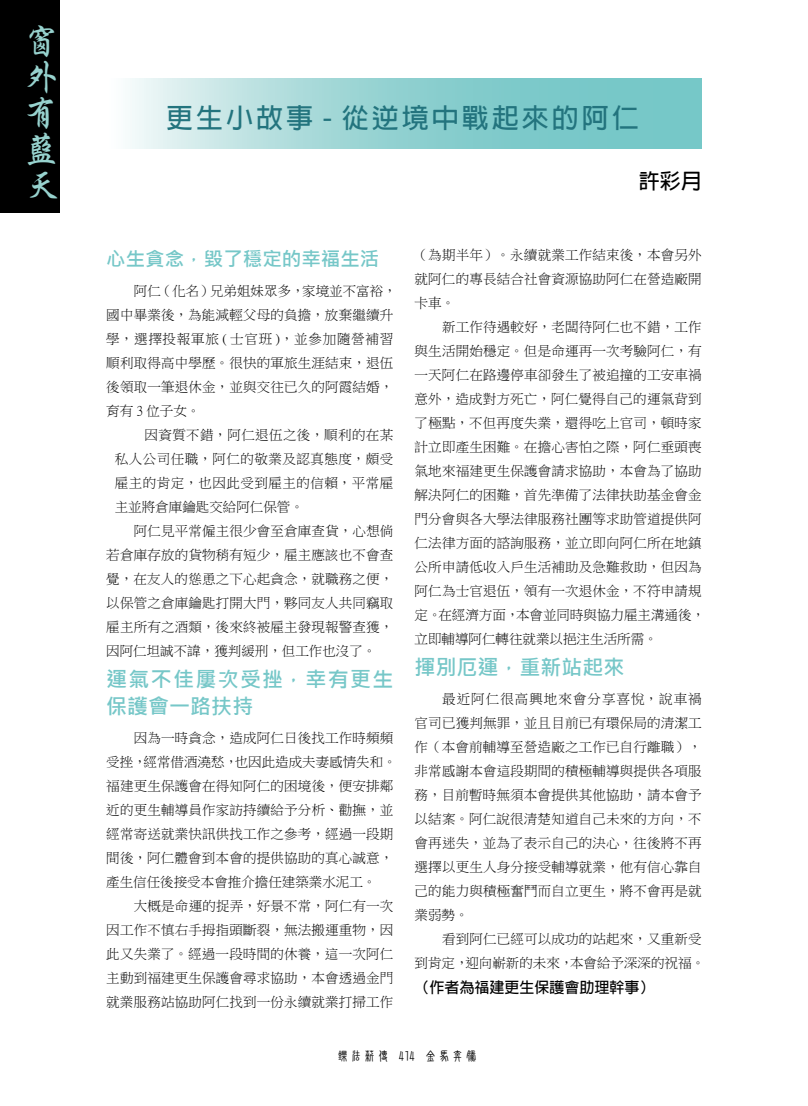
<style>
.page{position:relative;width:808px;height:1106px;background:#fff}
.page>*{position:absolute;margin:0;border:0;box-sizing:border-box;transform-origin:0 0}
.t1{font:36px/36px "Singkai EG Bold Big 5";color:#97d2ce}
.t2{font:700 27px "Adobe Fan Heiti Std";letter-spacing:.11em;color:#23747e}
.t3{font:700 21px/27px "Microsoft Jheng Hei";letter-spacing:.06em;color:#76c7c8}
.t4{font:700 21px "Microsoft Jheng Hei";color:#76c7c8}
.t5{font:700 21px "Adobe Fan Heiti Std";color:#000}
.t6{font:700 19.5px "Microsoft Jheng Hei";color:#76c7c8}
.t7{font:700 15px "Adobe Fan Heiti Std";color:#000}
.t8{font:13.5px/24px "P Ming Li U";letter-spacing:.015em;color:#000;text-align:justify}
.t9{font:13.5px "DF New Chuan Md HKP BF";color:#000}
</style>
<div class="page">
<svg style="left:130px;top:78px;width:572px;height:71px;background:#9bd5d5"></svg>
<div style="left:0;top:0;width:60px;height:213px;background:#000"></div>
<h1 class="t1" style="left:24px;top:23px;width:35px">窗外有藍天</h1>
<h2 class="t2" style="left:166px;top:102px;width:474px">更生小故事 - 從逆境中戰起來的阿仁</h2>
<h3 class="t5" style="left:639px;top:168px;width:64px">許彩月</h3>
<h3 class="t6" style="left:106px;top:246px;width:275px">心生貪念，毀了穩定的幸福生活</h3>
<p class="t8" style="left:106px;top:278px;width:292px;text-align:left;text-indent:28px">阿仁（化名）兄弟姐妹眾多，家境並不富裕，國中畢業後，為能減輕父母的負擔，放棄繼續升學，選擇投報軍旅 ( 士官班 )，並參加隨營補習順利取得高中學歷。很快的軍旅生涯結束，退伍後領取一筆退休金，並與交往已久的阿霞結婚，育有 3 位子女。</p>
<p class="t8" style="left:115px;top:422px;width:280px;text-indent:30px">因資質不錯，阿仁退伍之後，順利的在某私人公司任職，阿仁的敬業及認真態度，頗受雇主的肯定，也因此受到雇主的信賴，平常雇主並將倉庫鑰匙交給阿仁保管。</p>
<p class="t8" style="left:106px;top:518px;width:289px;text-indent:28px">阿仁見平常僱主很少會至倉庫查貨，心想倘若倉庫存放的貨物稍有短少，雇主應該也不會查覺，在友人的慫恿之下心起貪念，就職務之便，以保管之倉庫鑰匙打開大門，夥同友人共同竊取雇主所有之酒類，後來終被雇主發現報警查獲，因阿仁坦誠不諱，獲判緩刑，但工作也沒了。</p>
<h3 class="t3" style="left:106px;top:665px;width:289px">運氣不佳屢次受挫，幸有更生保護會一路扶持</h3>
<p class="t8" style="left:106px;top:725px;width:292px;text-align:left;text-indent:28px">因為一時貪念，造成阿仁日後找工作時頻頻受挫，經常借酒澆愁，也因此造成夫妻感情失和。福建更生保護會在得知阿仁的困境後，便安排鄰近的更生輔導員作家訪持續給予分析、勸撫，並經常寄送就業快訊供找工作之參考，經過一段期間後，阿仁體會到本會的提供協助的真心誠意，產生信任後接受本會推介擔任建築業水泥工。</p>
<p class="t8" style="left:106px;top:893px;width:289px;text-indent:28px">大概是命運的捉弄，好景不常，阿仁有一次因工作不慎右手拇指頭斷裂，無法搬運重物，因此又失業了。經過一段時間的休養，這一次阿仁主動到福建更生保護會尋求協助，本會透過金門就業服務站協助阿仁找到一份永續就業打掃工作</p>
<p class="t8" style="left:415px;top:242px;width:289px">（為期半年）。永續就業工作結束後，本會另外就阿仁的專長結合社會資源協助阿仁在營造廠開卡車。</p>
<p class="t8" style="left:415px;top:314px;width:292px;text-align:left;text-indent:28px">新工作待遇較好，老闆待阿仁也不錯，工作與生活開始穩定。但是命運再一次考驗阿仁，有一天阿仁在路邊停車卻發生了被追撞的工安車禍意外，造成對方死亡，阿仁覺得自己的運氣背到了極點，不但再度失業，還得吃上官司，頓時家計立即產生困難。在擔心害怕之際，阿仁垂頭喪氣地來福建更生保護會請求協助，本會為了協助解決阿仁的困難，首先準備了法律扶助基金會金門分會與各大學法律服務社團等求助管道提供阿仁法律方面的諮詢服務，並立即向阿仁所在地鎮公所申請低收入戶生活補助及急難救助，但因為阿仁為士官退伍，領有一次退休金，不符申請規定。在經濟方面，本會並同時與協力雇主溝通後，立即輔導阿仁轉往就業以挹注生活所需。</p>
<h3 class="t4" style="left:415px;top:653px;width:211px">揮別厄運，重新站起來</h3>
<p class="t8" style="left:415px;top:686px;width:289px;text-indent:28px">最近阿仁很高興地來會分享喜悅，說車禍官司已獲判無罪，並且目前已有環保局的清潔工作（本會前輔導至營造廠之工作已自行離職），非常感謝本會這段期間的積極輔導與提供各項服務，目前暫時無須本會提供其他協助，請本會予以結案。阿仁說很清楚知道自己未來的方向，不會再迷失，並為了表示自己的決心，往後將不再選擇以更生人身分接受輔導就業，他有信心靠自己的能力與積極奮鬥而自立更生，將不會再是就業弱勢。</p>
<p class="t8" style="left:415px;top:926px;width:292px;text-align:right">看到阿仁已經可以成功的站起來，又重新受<br>到肯定，迎向嶄新的未來，本會給予深深的祝福。</p>
<p class="t7" style="left:415px;top:978px;width:241px">（作者為福建更生保護會助理幹事）</p>
<p class="t9" style="left:336px;top:1049px;width:143px">鑠法薪傳 414 金馬奔騰</p>
</div>
